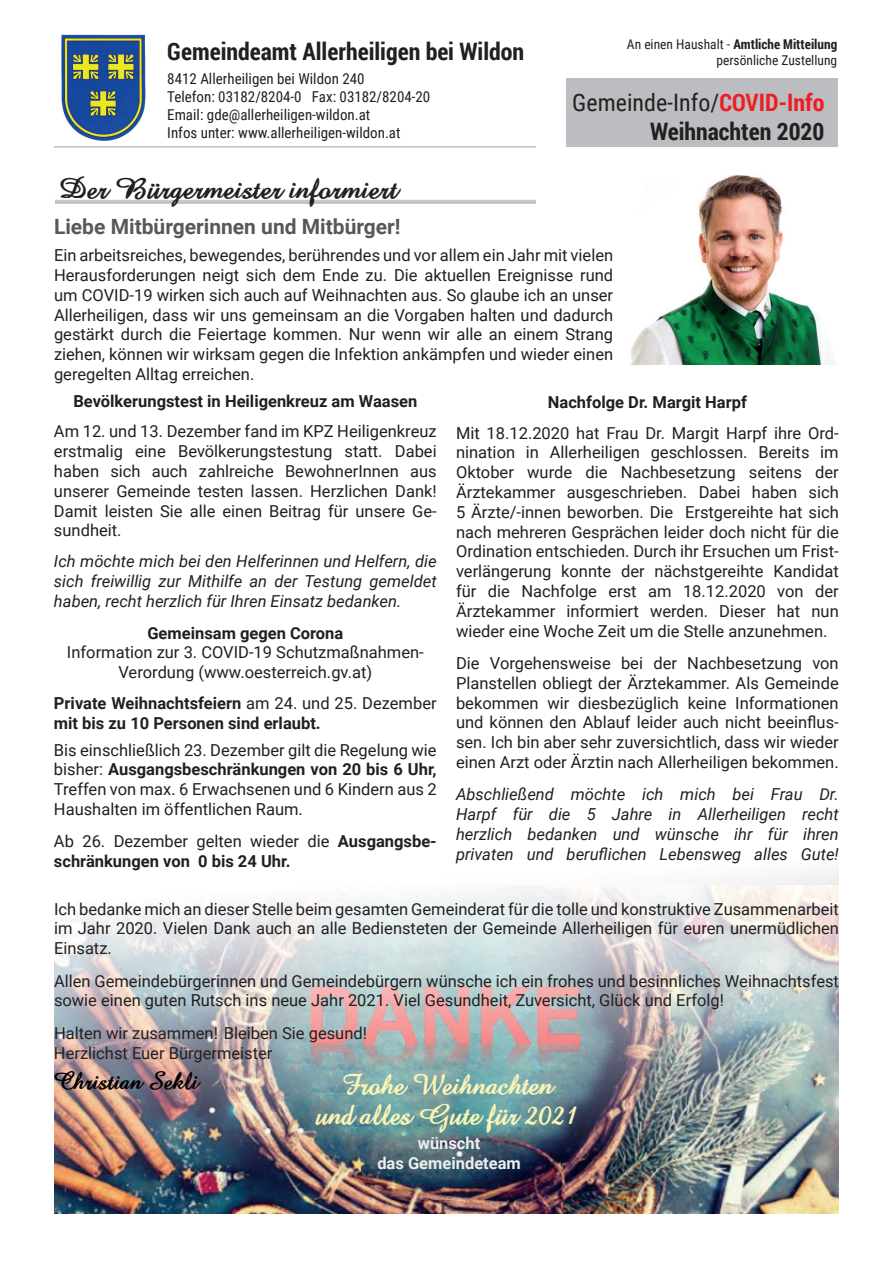
<style>
.page{position:relative;width:893px;height:1263px;background:#fff}
.page>*{position:absolute;margin:0;border:0;box-sizing:border-box;transform-origin:0 0}
.t1{font:700 30px/30px "Amaze";color:#fcf4b6;text-align:center}
.t2{font:700 30px "Amaze";color:#231f20;scale:1.05 1}
.t3{font:700 25.5px "Amaze";color:#000}
.t4{font:700 24px/28.8px "Roboto Condensed";color:#231f20;text-align:right}
.t5{font:700 21px "Roboto";color:#57585a}
.t6{font:16.5px/19.8px "Roboto";color:#231f20;text-align:justify}
.t7{font:italic 16.5px/19.8px "Roboto";color:#231f20;text-align:justify}
.t8{font:700 16.5px/19.8px "Roboto";color:#231f20}
.t9{font:700 16.5px/19.8px "Roboto";color:#eeeeef;text-align:center}
.t10{font:15px/18px "Roboto Condensed";color:#231f20}
.t11{font:13.5px/16.2px "Roboto Condensed";color:#231f20;text-align:right}
.s1{font-weight:700}
.s2{font-weight:400}
.s3{color:#ee1d23}
</style>
<div class="page">
<img style="left:54px;top:885px;width:785px;height:328px">
<div style="left:566px;top:79px;width:271px;height:68px;background:#bcbdc0"></div>
<img style="left:62px;top:35px;width:83px;height:106px">
<hr style="left:54px;top:146px;width:482px;height:2px;background:#231f20">
<hr style="left:55px;top:200px;width:481px;height:3px;background:#c7c8ca">
<img style="left:631px;top:175px;width:204px;height:189px">
<h3 class="t4" style="left:167px;top:36px;width:358px">Gemeindeamt Allerheiligen bei Wildon</h3>
<p class="t10" style="left:167px;top:69px;width:265px">8412 Allerheiligen bei Wildon 240<br>Telefon: 03182/8204-0 Fax: 03182/8204-20<br>Email: gde@allerheiligen-wildon.at<br>Infos unter: www.allerheiligen-wildon.at</p>
<h1 class="t2" style="left:59px;top:169px;width:324px">Der Bürgermeister informiert</h1>
<p class="t5" style="left:54px;top:212px;width:348px">Liebe Mitbürgerinnen und Mitbürger!</p>
<p class="t11" style="left:627px;top:36px;width:212px">An einen Haushalt - <span class="s1">Amtliche Mitteilung </span>persönliche Zustellung</p>
<h3 class="t4" style="left:572px;top:87px;width:254px"><span class="s2">Gemeinde-Info/</span><span class="s3">COVID-Info<br></span>Weihnachten 2020</h3>
<p class="t6" style="left:54px;top:245px;width:561px">Ein arbeitsreiches, bewegendes, berührendes und vor allem ein Jahr mit vielen Herausforderungen neigt sich dem Ende zu. Die aktuellen Ereignisse rund um COVID-19 wirken sich auch auf Weihnachten aus. So glaube ich an unser Allerheiligen, dass wir uns gemeinsam an die Vorgaben halten und dadurch gestärkt durch die Feiertage kommen. Nur wenn wir alle an einem Strang ziehen, können wir wirksam gegen die Infektion ankämpfen und wieder einen geregelten Alltag erreichen.</p>
<p class="t8" style="left:73px;top:390px;width:345px">Bevölkerungstest in Heiligenkreuz am Waasen</p>
<p class="t6" style="left:54px;top:421px;width:384px">Am 12. und 13. Dezember fand im KPZ Heiligenkreuz erstmalig eine Bevölkerungstestung statt. Dabei haben sich auch zahlreiche BewohnerInnen aus unserer Gemeinde testen lassen. Herzlichen Dank!<br>Damit leisten Sie alle einen Beitrag für unsere Ge&shy;sundheit.</p>
<p class="t7" style="left:54px;top:551px;width:384px">Ich möchte mich bei den Helferinnen und Helfern, die sich freiwillig zur Mithilfe an der Testung gemeldet haben, recht herzlich für Ihren Einsatz bedanken.</p>
<p class="t8" style="left:147px;top:622px;width:197px">Gemeinsam gegen Corona</p>
<p class="t6" style="left:67px;top:642px;width:358px;text-align:center">Information zur 3. COVID-19 Schutzmaßnahmen-<br>Verordung (www.oesterreich.gv.at)</p>
<p class="t8" style="left:54px;top:692px;width:384px">Private Weihnachtsfeiern <span class="s2">am 24. und 25. Dezember </span>mit bis zu 10 Personen sind erlaubt.</p>
<p class="t6" style="left:54px;top:739px;width:384px">Bis einschließlich 23. Dezember gilt die Regelung wie bisher: <span class="s1">Ausgangsbeschränkungen von 20 bis 6 Uhr, </span>Treffen von max. 6 Erwachsenen und 6 Kindern aus 2<br>Haushalten im öffentlichen Raum.</p>
<p class="t8" style="left:54px;top:831px;width:384px"><span class="s2">Ab 26. Dezember gelten wieder die</span> Ausgangsbe&shy;schränkungen von 0 bis 24 Uhr.</p>
<p class="t8" style="left:548px;top:391px;width:201px">Nachfolge Dr. Margit Harpf</p>
<p class="t6" style="left:456px;top:422px;width:384px">Mit 18.12.2020 hat Frau Dr. Margit Harpf ihre Ord&shy;nination in Allerheiligen geschlossen. Bereits im Oktober wurde die Nachbesetzung seitens der Ärztekammer ausgeschrieben. Dabei haben sich 5 Ärzte/-innen beworben. Die Erstgereihte hat sich nach mehreren Gesprächen leider doch nicht für die Ordination entschieden. Durch ihr Ersuchen um Frist&shy;verlängerung konnte der nächstgereihte Kandidat für die Nachfolge erst am 18.12.2020 von der Ärztekammer informiert werden. Dieser hat nun wieder eine Woche Zeit um die Stelle anzunehmen.</p>
<p class="t6" style="left:456px;top:653px;width:384px">Die Vorgehensweise bei der Nachbesetzung von Planstellen obliegt der Ärztekammer. Als Gemeinde bekommen wir diesbezüglich keine Informationen und können den Ablauf leider auch nicht beeinflus&shy;sen. Ich bin aber sehr zuversichtlich, dass wir wieder einen Arzt oder Ärztin nach Allerheiligen bekommen.</p>
<p class="t7" style="left:456px;top:784px;width:384px">Abschließend möchte ich mich bei Frau Dr.<br>Harpf für die 5 Jahre in Allerheiligen recht herzlich bedanken und wünsche ihr für ihren privaten und beruflichen Lebensweg alles Gute!</p>
<p class="t6" style="left:54px;top:898px;width:786px">Ich bedanke mich an dieser Stelle beim gesamten Gemeinderat für die tolle und konstruktive Zusammenarbeit im Jahr 2020. Vielen Dank auch an alle Bediensteten der Gemeinde Allerheiligen für euren unermüdlichen Einsatz.</p>
<p class="t6" style="left:54px;top:970px;width:786px">Allen Gemeindebürgerinnen und Gemeindebürgern wünsche ich ein frohes und besinnliches Weihnachtsfest sowie einen guten Rutsch ins neue Jahr 2021. Viel Gesundheit, Zuversicht, Glück und Erfolg!</p>
<p class="t6" style="left:54px;top:1022px;width:314px">Halten wir zusammen! Bleiben Sie gesund!<br>Herzlichst Euer Bürgermeister</p>
<h2 class="t3" style="left:54px;top:1064px;width:146px">Christian Sekli</h2>
<h1 class="t1" style="left:316px;top:1069px;width:265px">Frohe Weihnachten<br>und alles Gute für 2021</h1>
<p class="t9" style="left:377px;top:1132px;width:145px">wünscht<br>das Gemeindeteam</p>
</div>
